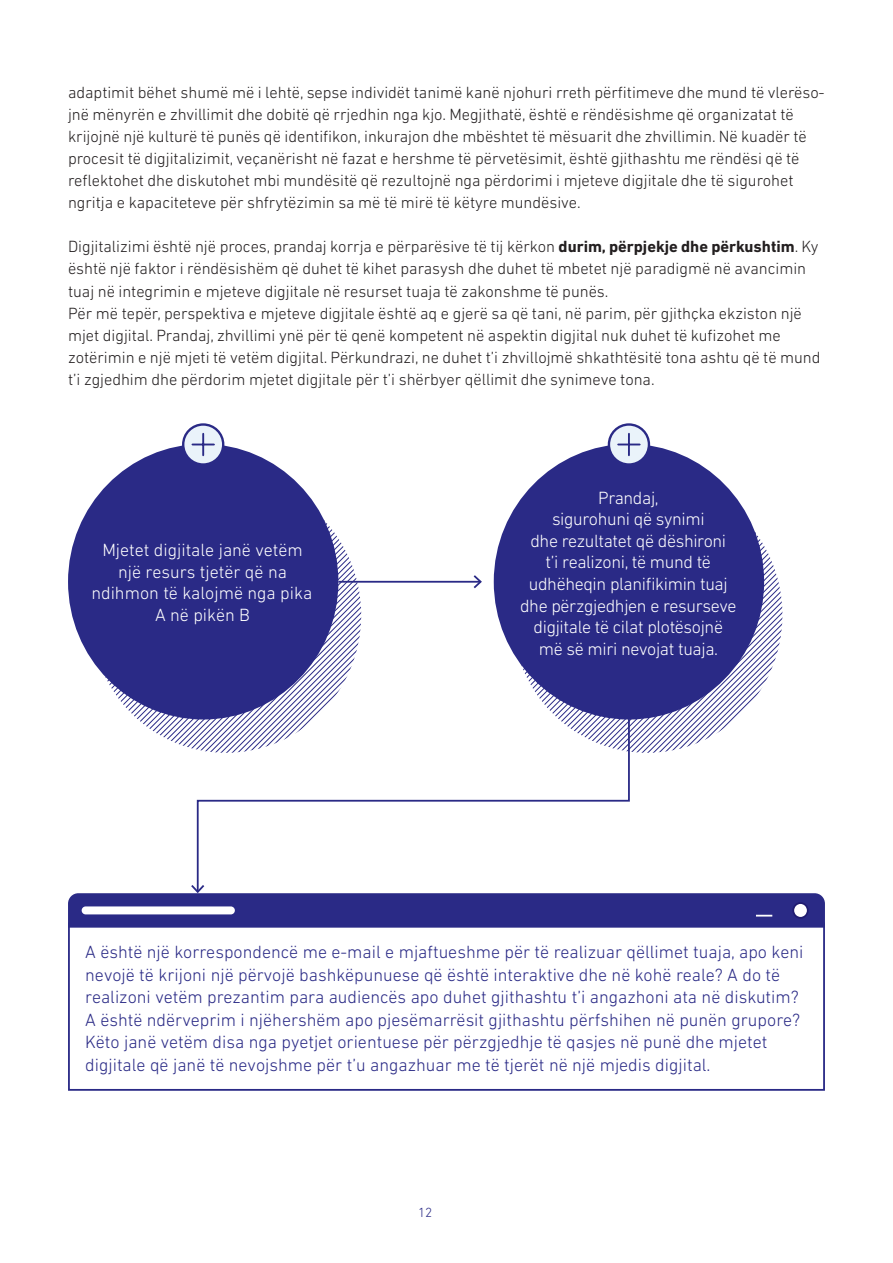
<style>
.page{position:relative;width:893px;height:1263px;background:#fff}
.page>*{position:absolute;margin:0;border:0;box-sizing:border-box;transform-origin:0 0}
.t1{font:300 18px/22.5px "DIN Next LT Pro";color:#2a2a86}
.t2{font:300 18px/21.6px "DIN Next LT Pro";letter-spacing:-.02em;color:#fff;text-align:center}
.t3{font:300 18px/21.6px "DIN Next LT Pro";color:#fff;text-align:center}
.t4{font:300 16.5px/22px "DIN Next LT Pro";color:#231f20}
.t5{font:300 13.5px "DIN Next LT Pro";color:#2a2a86}
.s1{font-weight:700}
</style>
<div class="page">
<div style="left:68px;top:922px;width:757px;height:169px;border:2px solid #2a2a86"></div>
<svg style="left:91px;top:477px;width:270px;height:273px"></svg>
<div style="left:68px;top:444px;width:270px;height:275px;background:#2a2a86;border-radius:50%"></div>
<svg style="left:512px;top:477px;width:270px;height:276px"></svg>
<div style="left:494px;top:444px;width:270px;height:275px;background:#2a2a86;border-radius:50%"></div>
<svg style="left:183px;top:424px;width:40px;height:40px"></svg>
<div style="left:182px;top:423px;width:42px;height:43px;border:2px solid #2a2a86;border-radius:50%"></div>
<hr style="left:202px;top:434px;width:2px;height:21px;background:#2a2a86">
<svg style="left:192px;top:444px;width:22px;height:1px"></svg>
<svg style="left:609px;top:424px;width:40px;height:40px"></svg>
<div style="left:608px;top:423px;width:42px;height:43px;border:2px solid #2a2a86;border-radius:50%"></div>
<hr style="left:628px;top:434px;width:2px;height:21px;background:#2a2a86">
<svg style="left:618px;top:444px;width:22px;height:1px"></svg>
<hr style="left:338px;top:581px;width:143px;height:2px;background:#2a2a86">
<svg style="left:472px;top:575px;width:10px;height:14px"></svg>
<svg style="left:196px;top:706px;width:435px;height:177px"></svg>
<svg style="left:68px;top:883px;width:757px;height:45px"></svg>
<p class="t4" style="left:68px;top:81px;width:758px">adaptimit bëhet shumë më i lehtë, sepse individët tanimë kanë njohuri rreth përfitimeve dhe mund të vlerëso&shy;jnë mënyrën e zhvillimit dhe dobitë që rrjedhin nga kjo. Megjithatë, është e rëndësishme që organizatat të krijojnë një kulturë të punës që identifikon, inkurajon dhe mbështet të mësuarit dhe zhvillimin. Në kuadër të procesit të digjitalizimit, veçanërisht në fazat e hershme të përvetësimit, është gjithashtu me rëndësi që të reflektohet dhe diskutohet mbi mundësitë që rezultojnë nga përdorimi i mjeteve digjitale dhe të sigurohet ngritja e kapaciteteve për shfrytëzimin sa më të mirë të këtyre mundësive.</p>
<p class="t4" style="left:68px;top:236px;width:754px">Digjitalizimi është një proces, prandaj korrja e përparësive të tij kërkon <span class="s1">durim, përpjekje dhe përkushtim</span>. Ky është një faktor i rëndësishëm që duhet të kihet parasysh dhe duhet të mbetet një paradigmë në avancimin tuaj në integrimin e mjeteve digjitale në resurset tuaja të zakonshme të punës.<br>Për më tepër, perspektiva e mjeteve digjitale është aq e gjerë sa që tani, në parim, për gjithçka ekziston një mjet digjital. Prandaj, zhvillimi ynë për të qenë kompetent në aspektin digjital nuk duhet të kufizohet me zotërimin e një mjeti të vetëm digjital. Përkundrazi, ne duhet t’i zhvillojmë shkathtësitë tona ashtu që të mund t’i zgjedhim dhe përdorim mjetet digjitale për t’i shërbyer qëllimit dhe synimeve tona.</p>
<p class="t3" style="left:91px;top:539px;width:222px">Mjetet digjitale janë vetëm një resurs tjetër që na ndihmon të kalojmë nga pika<br>A në pikën B</p>
<p class="t2" style="left:520px;top:486px;width:218px">Prandaj,<br>sigurohuni që synimi<br>dhe rezultatet që dëshironi<br>t’i realizoni, të mund të udhëheqin planifikimin tuaj dhe përzgjedhjen e resurseve digjitale të cilat plotësojnë më së miri nevojat tuaja.</p>
<p class="t1" style="left:85px;top:941px;width:720px">A është një korrespondencë me e-mail e mjaftueshme për të realizuar qëllimet tuaja, apo keni nevojë të krijoni një përvojë bashkëpunuese që është interaktive dhe në kohë reale? A do të realizoni vetëm prezantim para audiencës apo duhet gjithashtu t’i angazhoni ata në diskutim?<br>A është ndërveprim i njëhershëm apo pjesëmarrësit gjithashtu përfshihen në punën grupore?<br>Këto janë vetëm disa nga pyetjet orientuese për përzgjedhje të qasjes në punë dhe mjetet digjitale që janë të nevojshme për t’u angazhuar me të tjerët në një mjedis digjital.</p>
<p class="t5" style="left:418px;top:1205px;width:16px">12</p>
</div>
